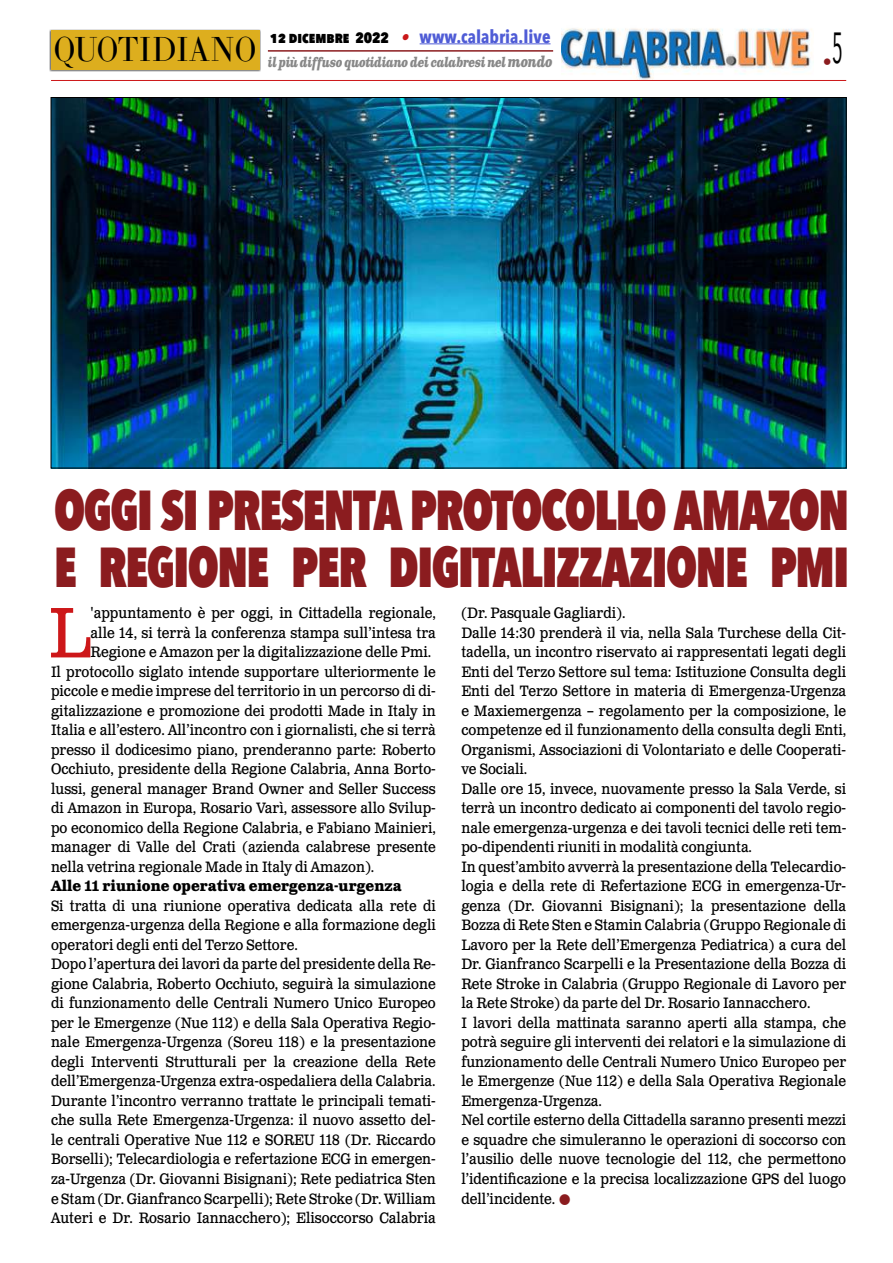
<style>
.page{position:relative;width:893px;height:1263px;background:#fff}
.page>*{position:absolute;margin:0;border:0;box-sizing:border-box;transform-origin:0 0}
.t1{font:71.25px "Clarendon Text Pro";color:#cd1719;scale:.9 1}
.t2{font:800 56.1px/57px "Avenir Next Condensed";letter-spacing:-.03em;color:#8b1c1f;scale:.87 1}
.t3{font:34.2px "LTC Bodoni 175 Pro";color:#000;scale:.88 1}
.t4{font:700 18px "Avenir Next Condensed";color:#4f5cd6}
.t5{font:18px "Avenir Next Condensed";color:#8b1c1f}
.t6{font:15px/19.5px "Clarendon Text Pro";color:#000;scale:.9 1}
.t7{font:700 15px "Clarendon Text Pro";color:#000;scale:.9 1}
.t8{font:italic 700 13.5px "Clarendon Text Pro";letter-spacing:-.05em;color:#878787;scale:.79 1}
.s1{font-weight:800;font-size:15px;color:#000}
.s2{font-family:"Clarendon Text Pro";font-style:italic;font-size:16.5px;color:#ca181a}
.s3{font-size:15px}
</style>
<div class="page">
<img style="left:561px;top:28px;width:251px;height:52px">
<hr style="left:51px;top:80px;width:795px;height:1px;background:#cd1719">
<div style="left:49px;top:29px;width:212px;height:43px;background:#000;opacity:.75"></div>
<div style="left:51px;top:31px;width:208px;height:39px;background:#ddae1e"></div>
<hr style="left:420px;top:43px;width:130px;height:1px;background:#4f5cd6">
<hr style="left:268px;top:50px;width:285px;height:2px;background:#8b1c1f">
<img style="left:53px;top:99px;width:791px;height:367px">
<h3 class="t3" style="left:54px;top:27px;width:232px">QUOTIDIANO</h3>
<p class="t4" style="left:270px;top:25px;width:282px"><span class="s1">12 dicembre 2022</span> <span class="s2">•</span> www.calabria.live</p>
<p class="t8" style="left:268px;top:53px;width:362px">il più diffuso quotidiano dei calabresi nel <span class="s3">mondo</span></p>
<p class="t5" style="left:823px;top:46px;width:22px">•<sup>5</sup></p>
<h2 class="t2" style="left:54px;top:481px;width:915px">OGGI SI PRESENTA PROTOCOLLO AMAZON<br>E REGIONE PER DIGITALIZZAZIONE PMI</h2>
<h1 class="t1" style="left:49px;top:590px;width:48px">L</h1>
<p class="t6" style="left:91px;top:604px;width:385px">'appuntamento è per oggi, in Cittadella regionale,</p>
<p class="t6" style="left:461px;top:604px;width:429px">(Dr. Pasquale Gagliardi).<br>Dalle 14:30 prenderà il via, nella Sala Turchese della Cit&shy;tadella, un incontro riservato ai rappresentati legati degli Enti del Terzo Settore sul tema: Istituzione Consulta degli Enti del Terzo Settore in materia di Emergenza-Urgenza e Maxiemergenza – regolamento per la composizione, le competenze ed il funzionamento della consulta degli Enti, Organismi, Associazioni di Volontariato e delle Cooperati&shy;ve Sociali.<br>Dalle ore 15, invece, nuovamente presso la Sala Verde, si terrà un incontro dedicato ai componenti del tavolo regio&shy;nale emergenza-urgenza e dei tavoli tecnici delle reti tem&shy;po-dipendenti riuniti in modalità congiunta.<br>In quest’ambito avverrà la presentazione della Telecardio&shy;logia e della rete di Refertazione ECG in emergenza-Ur&shy;genza (Dr. Giovanni Bisignani); la presentazione della Bozza di Rete Sten e Stamin Calabria (Gruppo Regionale di Lavoro per la Rete dell’Emergenza Pediatrica) a cura del Dr. Gianfranco Scarpelli e la Presentazione della Bozza di Rete Stroke in Calabria (Gruppo Regionale di Lavoro per la Rete Stroke) da parte del Dr. Rosario Iannacchero.<br>I lavori della mattinata saranno aperti alla stampa, che potrà seguire gli interventi dei relatori e la simulazione di funzionamento delle Centrali Numero Unico Europeo per le Emergenze (Nue 112) e della Sala Operativa Regionale Emergenza-Urgenza.<br>Nel cortile esterno della Cittadella saranno presenti mezzi e squadre che simuleranno le operazioni di soccorso con l’ausilio delle nuove tecnologie del 112, che permettono l’identificazione e la precisa localizzazione GPS del luogo dell’incidente.</p>
<p class="t6" style="left:91px;top:624px;width:385px">alle 14, si terrà la conferenza stampa sull’intesa tra</p>
<p class="t6" style="left:91px;top:643px;width:380px">Regione e Amazon per la digitalizzazione delle Pmi.</p>
<p class="t6" style="left:51px;top:663px;width:429px">Il protocollo siglato intende supportare ulteriormente le</p>
<p class="t6" style="left:51px;top:682px;width:429px">piccole e medie imprese del territorio in un percorso di di-</p>
<p class="t6" style="left:51px;top:702px;width:429px">gitalizzazione e promozione dei prodotti Made in Italy in</p>
<p class="t6" style="left:51px;top:721px;width:429px">Italia e all’estero. All’incontro con i giornalisti, che si terrà</p>
<p class="t6" style="left:51px;top:741px;width:429px">presso il dodicesimo piano, prenderanno parte: Roberto</p>
<p class="t6" style="left:51px;top:760px;width:429px">Occhiuto, presidente della Regione Calabria, Anna Borto-</p>
<p class="t6" style="left:51px;top:780px;width:429px">lussi, general manager Brand Owner and Seller Success</p>
<p class="t6" style="left:51px;top:799px;width:429px">di Amazon in Europa, Rosario Varì, assessore allo Svilup-</p>
<p class="t6" style="left:51px;top:819px;width:429px">po economico della Regione Calabria, e Fabiano Mainieri,</p>
<p class="t6" style="left:51px;top:838px;width:429px">manager di Valle del Crati (azienda calabrese presente</p>
<p class="t6" style="left:51px;top:858px;width:361px">nella vetrina regionale Made in Italy di Amazon).</p>
<p class="t7" style="left:51px;top:877px;width:391px">Alle 11 riunione operativa emergenza-urgenza</p>
<p class="t6" style="left:51px;top:897px;width:429px">Si tratta di una riunione operativa dedicata alla rete di emergenza-urgenza della Regione e alla formazione degli operatori degli enti del Terzo Settore.<br>Dopo l’apertura dei lavori da parte del presidente della Re&shy;gione Calabria, Roberto Occhiuto, seguirà la simulazione di funzionamento delle Centrali Numero Unico Europeo per le Emergenze (Nue 112) e della Sala Operativa Regio&shy;nale Emergenza-Urgenza (Soreu 118) e la presentazione degli Interventi Strutturali per la creazione della Rete dell’Emergenza-Urgenza extra-ospedaliera della Calabria.<br>Durante l’incontro verranno trattate le principali temati&shy;che sulla Rete Emergenza-Urgenza: il nuovo assetto del&shy;le centrali Operative Nue 112 e SOREU 118 (Dr. Riccardo Borselli); Telecardiologia e refertazione ECG in emergen&shy;za-Urgenza (Dr. Giovanni Bisignani); Rete pediatrica Sten e Stam (Dr. Gianfranco Scarpelli); Rete Stroke (Dr. William Auteri e Dr. Rosario Iannacchero); Elisoccorso Calabria</p>
</div>
